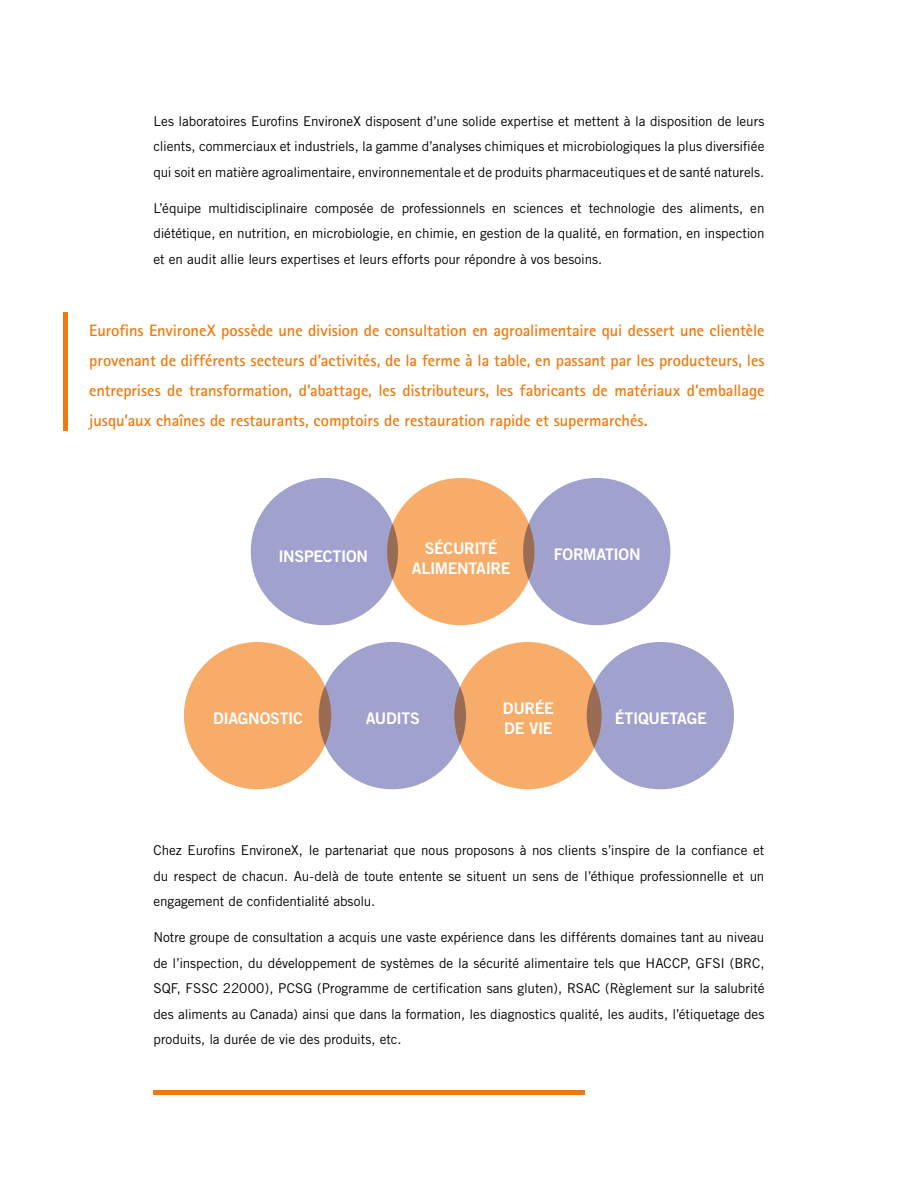
<style>
.page{position:relative;width:918px;height:1188px;background:#fff}
.page>*{position:absolute;margin:0;border:0;box-sizing:border-box;transform-origin:0 0}
.t1{font:700 16.5px/30px "Rotis Sans Serif";letter-spacing:-.005em;color:#ef7b10;text-align:justify}
.t2{font:16.05px/20.4px "Trade Gothic Bold Two";letter-spacing:-.02em;color:#fff;text-align:center}
.t3{font:13.5px/25.5px "Trade Gothic";letter-spacing:-.005em;color:#000;text-align:justify}
</style>
<div class="page">
<div style="left:251px;top:478px;width:147px;height:147px;background:#a0a1cc;border-radius:50%"></div>
<div style="left:387px;top:478px;width:147px;height:147px;background:#f7ac69;border-radius:50%"></div>
<div style="left:523px;top:478px;width:147px;height:147px;background:#a0a1cc;border-radius:50%"></div>
<div style="left:184px;top:642px;width:147px;height:147px;background:#f7ac69;border-radius:50%"></div>
<div style="left:319px;top:642px;width:147px;height:147px;background:#a0a1cc;border-radius:50%"></div>
<div style="left:454px;top:642px;width:148px;height:147px;background:#f7ac69;border-radius:50%"></div>
<div style="left:587px;top:642px;width:147px;height:147px;background:#a0a1cc;border-radius:50%"></div>
<hr style="left:64px;top:313px;width:4px;height:118px;background:#ef7b10">
<hr style="left:153px;top:1090px;width:432px;height:4px;background:#ef7b10">
<p class="t3" style="left:153px;top:108px;width:612px">Les laboratoires Eurofins EnvironeX disposent d’une solide expertise et mettent à la disposition de leurs clients, commerciaux et industriels, la gamme d’analyses chimiques et microbiologiques la plus diversifiée qui soit en matière agroalimentaire, environnementale et de produits pharmaceutiques et de santé naturels.</p>
<p class="t3" style="left:153px;top:195px;width:613px">L’équipe multidisciplinaire composée de professionnels en sciences et technologie des aliments, en diététique, en nutrition, en microbiologie, en chimie, en gestion de la qualité, en formation, en inspection et en audit allie leurs expertises et leurs efforts pour répondre à vos besoins.</p>
<p class="t1" style="left:89px;top:315px;width:677px">Eurofins EnvironeX possède une division de consultation en agroalimentaire qui dessert une clientèle provenant de différents secteurs d’activités, de la ferme à la table, en passant par les producteurs, les entreprises de transformation, d’abattage, les distributeurs, les fabricants de matériaux d’emballage jusqu’aux chaînes de restaurants, comptoirs de restauration rapide et supermarchés.</p>
<p class="t2" style="left:278px;top:545px;width:91px">INSPECTION</p>
<p class="t2" style="left:412px;top:538px;width:100px">SÉCURITÉ<br>ALIMENTAIRE</p>
<p class="t2" style="left:554px;top:544px;width:88px">FORMATION</p>
<p class="t2" style="left:213px;top:708px;width:91px">DIAGNOSTIC</p>
<p class="t2" style="left:366px;top:708px;width:56px">AUDITS</p>
<p class="t2" style="left:503px;top:698px;width:52px;text-align:left">DURÉE<br>DE VIE</p>
<p class="t2" style="left:615px;top:708px;width:94px">ÉTIQUETAGE</p>
<p class="t3" style="left:153px;top:838px;width:613px">Chez Eurofins EnvironeX, le partenariat que nous proposons à nos clients s’inspire de la confiance et du respect de chacun. Au-delà de toute entente se situent un sens de l’éthique professionnelle et un engagement de confidentialité absolu.</p>
<p class="t3" style="left:153px;top:925px;width:613px">Notre groupe de consultation a acquis une vaste expérience dans les différents domaines tant au niveau de l’inspection, du développement de systèmes de la sécurité alimentaire tels que HACCP, GFSI (BRC, SQF, FSSC 22000), PCSG (Programme de certification sans gluten), RSAC (Règlement sur la salubrité des aliments au Canada) ainsi que dans la formation, les diagnostics qualité, les audits, l’étiquetage des produits, la durée de vie des produits, etc.</p>
</div>
